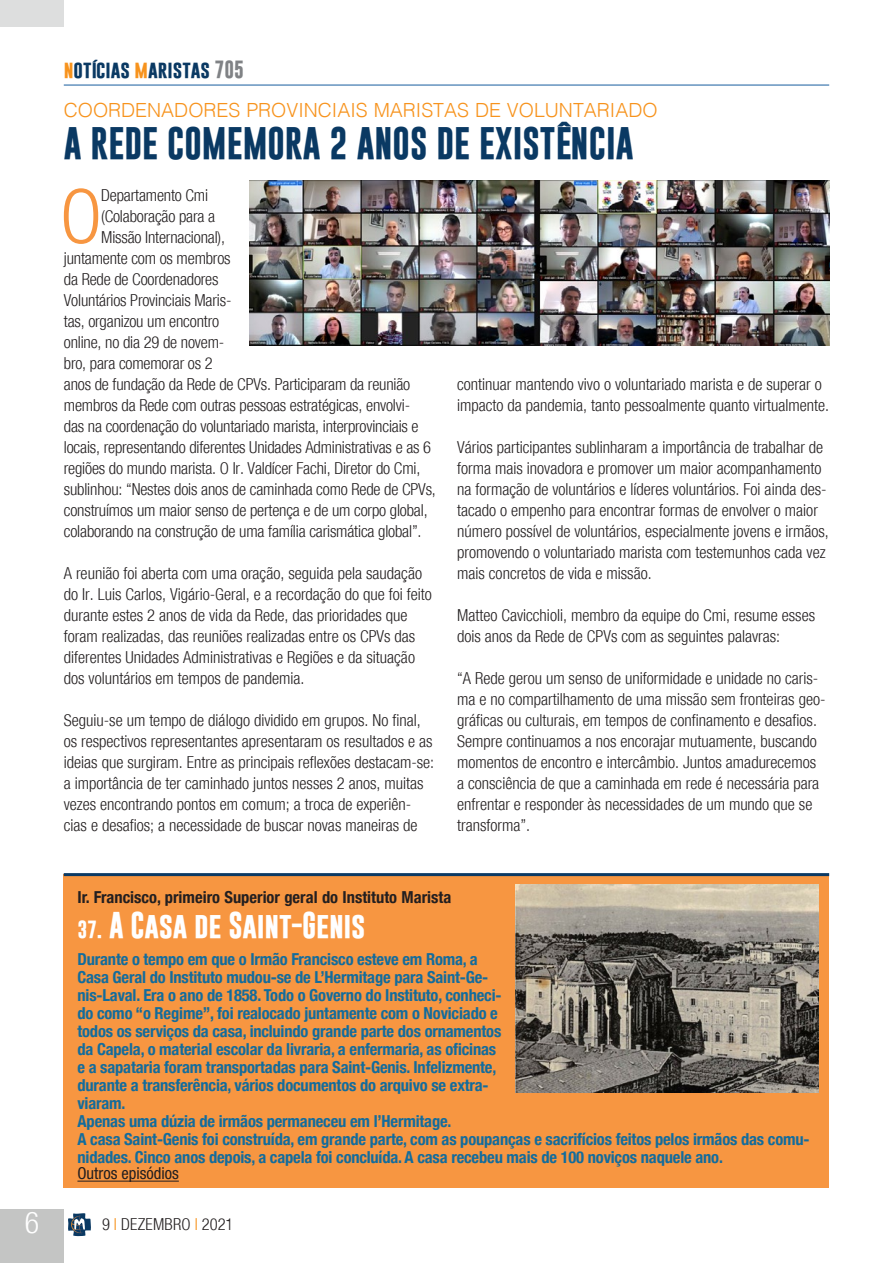
<style>
.page{position:relative;width:893px;height:1263px;background:#fff}
.page>*{position:absolute;margin:0;border:0;box-sizing:border-box;transform-origin:0 0}
.Testo_sinEspacio{font:300 condensed 75.3px "Helvetica Neue";color:#f79641}
.Titolo{font:700 33px "Gobold";color:#0a3963}
.t1{font:300 condensed 30px "Helvetica Neue";color:#fff}
.Titolo-2{font:700 27px "Gobold";letter-spacing:-.01em;color:#fff}
.sommario{font:300 19.5px "Helvetica";color:#f7931d}
.t2{font:700 18px "Gobold";color:#0a3963}
.Testo_sinEspacio-2{font:300 condensed 16.5px/21px "Helvetica Neue";color:#231f20}
.Testo_sinEspacio-3{font:700 condensed 16.5px/18px "Helvetica Neue";letter-spacing:-.01em;color:#136c9c}
.Titolo-3{font:700 condensed 16.5px "Helvetica Neue";color:#231f20}
.Testo_sinEspacio-4{font:condensed 16.5px "Helvetica Neue";color:#231f20}
.s1{color:#f7931d}
.s2{color:#808285}
.s3{font-size:18px}
</style>
<div class="page">
<div style="left:0;top:1209px;width:64px;height:54px;background:#c4c5c4"></div>
<hr style="left:64px;top:85px;width:765px;height:1px;background:#175d9e">
<svg style="left:68px;top:1213px;width:23px;height:23px"></svg>
<div style="left:0;top:0;width:64px;height:27px;background:#dddede"></div>
<img style="left:250px;top:180px;width:579px;height:165px">
<div style="left:64px;top:874px;width:765px;height:314px;background:#f79641"></div>
<hr style="left:77px;top:1181px;width:102px;height:1px;background:#231f20">
<hr style="left:64px;top:873px;width:765px;height:3px;background:#0a3963">
<img style="left:516px;top:884px;width:303px;height:208px">
<h3 class="t1" style="left:25px;top:1205px;width:16px">6</h3>
<p class="t2" style="left:64px;top:57px;width:182px"><span class="s1">n</span>otícias <span class="s1">m</span>aristas <span class="s2">705</span></p>
<p class="sommario" style="left:64px;top:93px;width:595px">COORDENADORES PROVINCIAIS MARISTAS DE VOLUNTARIADO</p>
<p class="Titolo" style="left:64px;top:122px;width:571px">A REDE COMEMORA 2 ANOS DE EXISTÊNCIA</p>
<p class="Testo_sinEspacio" style="left:60px;top:173px;width:43px">O</p>
<p class="Testo_sinEspacio-2" style="left:101px;top:185px;width:108px">Departamento Cmi</p>
<p class="Testo_sinEspacio-2" style="left:101px;top:206px;width:116px">(Colaboração para a</p>
<p class="Testo_sinEspacio-2" style="left:101px;top:227px;width:125px">Missão Internacional),</p>
<p class="Testo_sinEspacio-2" style="left:64px;top:248px;width:168px">juntamente com os membros</p>
<p class="Testo_sinEspacio-2" style="left:64px;top:269px;width:156px">da Rede de Coordenadores</p>
<p class="Testo_sinEspacio-2" style="left:64px;top:290px;width:169px">Voluntários Provinciais Maris-</p>
<p class="Testo_sinEspacio-2" style="left:64px;top:311px;width:157px">tas, organizou um encontro</p>
<p class="Testo_sinEspacio-2" style="left:64px;top:332px;width:162px">online, no dia 29 de novem-</p>
<p class="Testo_sinEspacio-2" style="left:64px;top:353px;width:150px">bro, para comemorar os 2</p>
<p class="Testo_sinEspacio-2" style="left:64px;top:374px;width:348px">anos de fundação da Rede de CPVs. Participaram da reunião</p>
<p class="Testo_sinEspacio-2" style="left:64px;top:395px;width:348px">membros da Rede com outras pessoas estratégicas, envolvi-</p>
<p class="Testo_sinEspacio-2" style="left:64px;top:416px;width:356px">das na coordenação do voluntariado marista, interprovinciais e</p>
<p class="Testo_sinEspacio-2" style="left:64px;top:437px;width:369px">locais, representando diferentes Unidades Administrativas e as 6</p>
<p class="Testo_sinEspacio-2" style="left:64px;top:458px;width:358px">regiões do mundo marista. O Ir. Valdícer Fachi, Diretor do Cmi,</p>
<p class="Testo_sinEspacio-2" style="left:64px;top:479px;width:374px">sublinhou: “Nestes dois anos de caminhada como Rede de CPVs,</p>
<p class="Testo_sinEspacio-2" style="left:64px;top:500px;width:365px">construímos um maior senso de pertença e de um corpo global,</p>
<p class="Testo_sinEspacio-2" style="left:64px;top:521px;width:359px">colaborando na construção de uma família carismática global”.</p>
<p class="Testo_sinEspacio-2" style="left:64px;top:563px;width:369px">A reunião foi aberta com uma oração, seguida pela saudação do Ir. Luis Carlos, Vigário-Geral, e a recordação do que foi feito durante estes 2 anos de vida da Rede, das prioridades que foram realizadas, das reuniões realizadas entre os CPVs das diferentes Unidades Administrativas e Regiões e da situação dos voluntários em tempos de pandemia.</p>
<p class="Testo_sinEspacio-2" style="left:64px;top:710px;width:372px">Seguiu-se um tempo de diálogo dividido em grupos. No final, os respectivos representantes apresentaram os resultados e as ideias que surgiram. Entre as principais reflexões destacam-se: a importância de ter caminhado juntos nesses 2 anos, muitas vezes encontrando pontos em comum; a troca de experiên&shy;cias e desafios; a necessidade de buscar novas maneiras de</p>
<p class="Testo_sinEspacio-2" style="left:457px;top:374px;width:373px">continuar mantendo vivo o voluntariado marista e de superar o impacto da pandemia, tanto pessoalmente quanto virtualmente.</p>
<p class="Testo_sinEspacio-2" style="left:457px;top:437px;width:373px">Vários participantes sublinharam a importância de trabalhar de forma mais inovadora e promover um maior acompanhamento na formação de voluntários e líderes voluntários. Foi ainda des&shy;tacado o empenho para encontrar formas de envolver o maior número possível de voluntários, especialmente jovens e irmãos, promovendo o voluntariado marista com testemunhos cada vez mais concretos de vida e missão.</p>
<p class="Testo_sinEspacio-2" style="left:457px;top:605px;width:359px">Matteo Cavicchioli, membro da equipe do Cmi, resume esses dois anos da Rede de CPVs com as seguintes palavras:</p>
<p class="Testo_sinEspacio-2" style="left:457px;top:668px;width:370px">“A Rede gerou um senso de uniformidade e unidade no caris&shy;ma e no compartilhamento de uma missão sem fronteiras geo&shy;gráficas ou culturais, em tempos de confinamento e desafios.<br>Sempre continuamos a nos encorajar mutuamente, buscando momentos de encontro e intercâmbio. Juntos amadurecemos a consciência de que a caminhada em rede é necessária para enfrentar e responder às necessidades de um mundo que se transforma”.</p>
<p class="Titolo-3" style="left:77px;top:883px;width:375px">Ir. Francisco, primeiro Superior geral do Instituto Marista</p>
<p class="Titolo-2" style="left:77px;top:908px;width:290px"><span class="s3">37.</span> A Casa de Saint-Genis</p>
<p class="Testo_sinEspacio-3" style="left:77px;top:949px;width:426px">Durante o tempo em que o Irmão Francisco esteve em Roma, a Casa Geral do Instituto mudou-se de L’Hermitage para Saint-Ge&shy;nis-Laval. Era o ano de 1858. Todo o Governo do Instituto, conheci&shy;do como “o Regime”, foi realocado juntamente com o Noviciado e todos os serviços da casa, incluindo grande parte dos ornamentos da Capela, o material escolar da livraria, a enfermaria, as oficinas e a sapataria foram transportadas para Saint-Genis. Infelizmente, durante a transferência, vários documentos do arquivo se extra&shy;viaram.</p>
<p class="Testo_sinEspacio-3" style="left:77px;top:1111px;width:376px">Apenas uma dúzia de irmãos permaneceu em l’Hermitage.</p>
<p class="Testo_sinEspacio-3" style="left:77px;top:1129px;width:734px">A casa Saint-Genis foi construída, em grande parte, com as poupanças e sacrifícios feitos pelos irmãos das comu&shy;nidades. Cinco anos depois, a capela foi concluída. A casa recebeu mais de 100 noviços naquele ano.</p>
<p class="Testo_sinEspacio-4" style="left:77px;top:1164px;width:103px">Outros episódios</p>
<p class="Testo_sinEspacio-2" style="left:102px;top:1214px;width:133px">9 <span class="s1">I</span> DEZEMBRO <span class="s1">I</span> 2021</p>
</div>
